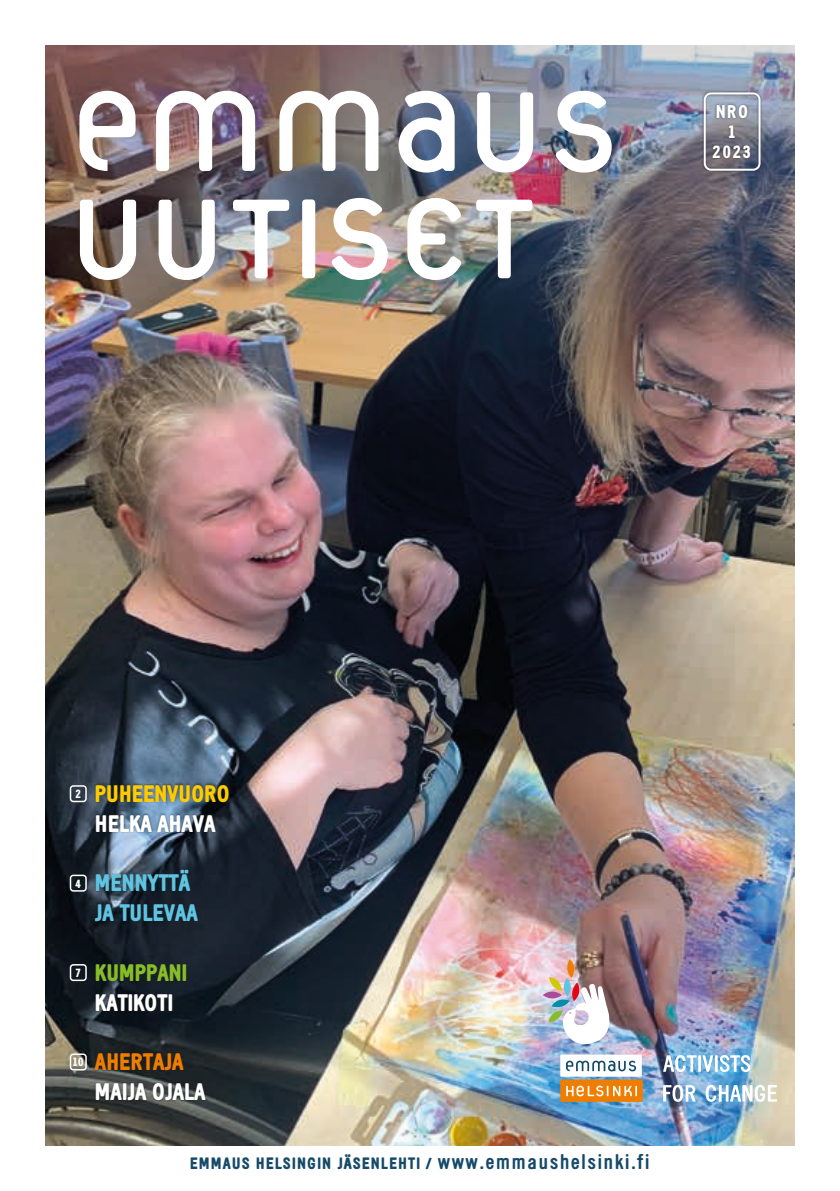
<style>
.page{position:relative;width:840px;height:1191px;background:#fff}
.page>*{position:absolute;margin:0;border:0;box-sizing:border-box;transform-origin:0 0}
.t1{font:170.2px "Platelet";letter-spacing:-.025em;color:#fff}
.t2{font:900 23.2px "Emmaus";color:#fff}
.t3{font:900 23.2px/29.8px "Emmaus";color:#5fc4e2}
.t4{font:900 23.2px "Emmaus";color:#fc0}
.t5{font:900 23.2px "Emmaus";color:#87bd29}
.t6{font:900 23.2px "Emmaus";color:#ef7d00}
.t7{font:900 18px/20.2px "Emmaus";letter-spacing:.075em;color:#fff;text-align:center}
.t8{font:900 16px "Emmaus";letter-spacing:.075em;color:#154a69}
.t9{font:900 12px "Emmaus";color:#fff}
.s1{font-weight:700;font-size:21px}
</style>
<div class="page">
<img style="left:45px;top:367px;width:749px;height:778px">
<img style="left:45px;top:45px;width:749px;height:322px">
<div style="left:92px;top:782px;width:139px;height:320px;background:#1d1d1b;opacity:.6"></div>
<div style="left:70px;top:785px;width:17px;height:17px;border:2px solid #fff;border-radius:3px"></div>
<div style="left:70px;top:874px;width:17px;height:17px;border:2px solid #fff;border-radius:3px"></div>
<div style="left:70px;top:964px;width:17px;height:17px;border:2px solid #fff;border-radius:3px"></div>
<div style="left:70px;top:1053px;width:17px;height:17px;border:2px solid #fff;border-radius:3px"></div>
<svg style="left:302px;top:199px;width:13px;height:79px"></svg>
<img style="left:555px;top:91px;width:56px;height:82px">
<svg style="left:477px;top:92px;width:56px;height:81px"></svg>
<svg style="left:79px;top:91px;width:56px;height:80px"></svg>
<svg style="left:398px;top:91px;width:56px;height:82px"></svg>
<img style="left:156px;top:91px;width:99px;height:80px">
<svg style="left:279px;top:91px;width:99px;height:80px"></svg>
<div style="left:700px;top:90px;width:62px;height:83px;background:#1d1d1b;opacity:.6"></div>
<div style="left:703px;top:92px;width:57px;height:79px;border:2px solid #fff;border-radius:6px"></div>
<svg style="left:662px;top:1055px;width:34px;height:17px"></svg>
<hr style="left:697px;top:1055px;width:3px;height:16px;background:#fff">
<svg style="left:702px;top:1055px;width:11px;height:16px"></svg>
<hr style="left:714px;top:1055px;width:3px;height:16px;background:#fff">
<svg style="left:719px;top:1055px;width:31px;height:17px"></svg>
<svg style="left:662px;top:1084px;width:33px;height:17px"></svg>
<svg style="left:705px;top:1084px;width:71px;height:17px"></svg>
<img style="left:542px;top:959px;width:68px;height:85px">
<div style="left:560px;top:1054px;width:81px;height:22px;background:#fff"></div>
<svg style="left:566px;top:1060px;width:69px;height:11px"></svg>
<div style="left:560px;top:1079px;width:82px;height:22px;background:#ef7d00"></div>
<svg style="left:566px;top:1085px;width:70px;height:11px"></svg>
<h1 class="t1" style="left:69px;top:160px;width:476px">UUT SET</h1>
<p class="t7" style="left:712px;top:101px;width:41px">NRO<br>1<br>2023</p>
<p class="t9" style="left:75px;top:787px;width:7px">2</p>
<p class="t9" style="left:75px;top:876px;width:7px">4</p>
<h2 class="t4" style="left:95px;top:780px;width:136px">PUHEENVUORO</h2>
<h2 class="t2" style="left:95px;top:810px;width:122px">HELKA AHAVA</h2>
<h2 class="t3" style="left:95px;top:868px;width:104px">MENNYTTÄ<br>JA TULEVAA</h2>
<p class="t9" style="left:75px;top:966px;width:7px">7</p>
<h2 class="t5" style="left:95px;top:959px;width:94px">KUMPPANI</h2>
<h2 class="t2" style="left:95px;top:989px;width:79px">KATIKOTI</h2>
<p class="t9" style="left:72px;top:1055px;width:13px">10</p>
<h2 class="t6" style="left:95px;top:1048px;width:90px">AHERTAJA</h2>
<h2 class="t2" style="left:95px;top:1078px;width:112px">MAIJA OJALA</h2>
<p class="t8" style="left:190px;top:1154px;width:461px">EMMAUS HELSINGIN JÄSENLEHTI / <span class="s1">www.emmaushelsinki.fi</span></p>
</div>
